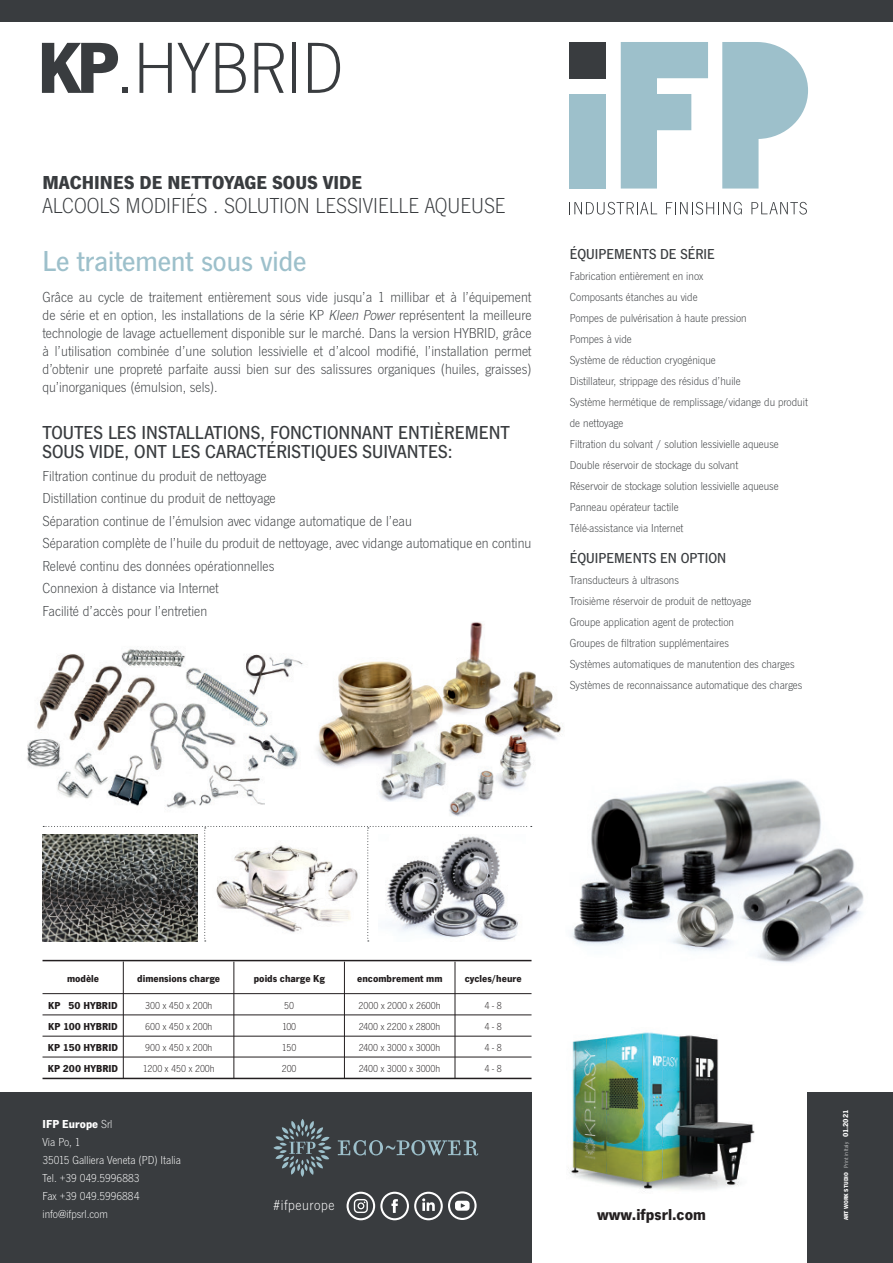
<style>
.page{position:relative;width:893px;height:1263px;background:#fff}
.page>*{position:absolute;margin:0;border:0;box-sizing:border-box;transform-origin:0 0}
.t1{font:75px "News Got T Ligh";color:#393c3f}
.t2{font:500 30px "News Got T";color:#9dc0cb}
.t3{font:22.5px "News Got T Ligh";color:#393c3f}
.t4{font:500 19.5px/19.5px "News Got T";color:#393c3f}
.t5{font:700 19.5px "News Got T";color:#393c3f}
.t6{font:700 16.5px "News Got T";color:#231f20}
.t7{font:15px/22.5px "News Got T Ligh";color:#393c3f;text-align:justify}
.t8{font:500 15px "News Got T";color:#393c3f}
.t9{font:15px "News Got T Ligh";letter-spacing:.04em;color:#fff}
.t10{font:12px/21px "News Got T Ligh";color:#393c3f}
.t11{font:12px/18px "News Got T Ligh";color:#fff}
.t12{font:700 12px "News Got T";color:#fff}
.t13{font:10.5px/21.1px "News Got T Ligh";color:#231f20}
.t14{font:700 10.5px/21.1px "News Got T";color:#231f20;text-align:justify}
.t15{font:700 6px "News Got T";color:#fff}
.s1{font-family:"News Got T";font-weight:700}
.s2{font-style:italic}
.s3{font-family:"News Got T Ligh";font-weight:400}
.s4{font-size:7.5px}
</style>
<div class="page">
<img style="left:317px;top:622px;width:246px;height:195px">
<img style="left:26px;top:649px;width:291px;height:160px">
<img style="left:553px;top:758px;width:311px;height:205px">
<svg style="left:43px;top:826px;width:489px;height:115px"></svg>
<img style="left:43px;top:834px;width:155px;height:108px">
<img style="left:212px;top:834px;width:147px;height:107px">
<div style="left:376px;top:834px;width:156px;height:108px;background:#fff"></div>
<img style="left:387px;top:836px;width:131px;height:104px">
<svg style="left:343px;top:1066px;width:1px;height:14px"></svg>
<div style="left:569px;top:94px;width:37px;height:95px;background:#9dc0cb"></div>
<svg style="left:722px;top:42px;width:86px;height:147px"></svg>
<div style="left:569px;top:42px;width:37px;height:36px;background:#393c3f"></div>
<svg style="left:621px;top:42px;width:87px;height:147px"></svg>
<svg style="left:569px;top:202px;width:88px;height:13px"></svg>
<svg style="left:666px;top:202px;width:76px;height:13px"></svg>
<svg style="left:751px;top:202px;width:56px;height:13px"></svg>
<div style="left:0;top:0;width:893px;height:21px;background:#393c3f"></div>
<div style="left:808px;top:1093px;width:85px;height:170px;background:#393c3f"></div>
<div style="left:0;top:1093px;width:531px;height:170px;background:#393c3f"></div>
<img style="left:569px;top:1032px;width:186px;height:158px">
<svg style="left:273px;top:1119px;width:58px;height:58px"></svg>
<svg style="left:338px;top:1140px;width:140px;height:15px"></svg>
<hr style="left:43px;top:960px;width:488px;height:1px;background:#231f20">
<hr style="left:43px;top:1078px;width:488px;height:1px;background:#231f20">
<hr style="left:43px;top:993px;width:488px;height:1px;background:#231f20">
<hr style="left:43px;top:1015px;width:488px;height:1px;background:#231f20">
<hr style="left:43px;top:1036px;width:488px;height:1px;background:#231f20">
<hr style="left:43px;top:1057px;width:488px;height:1px;background:#231f20">
<hr style="left:123px;top:961px;width:1px;height:117px;background:#231f20">
<hr style="left:234px;top:962px;width:1px;height:117px;background:#231f20">
<hr style="left:344px;top:962px;width:1px;height:117px;background:#231f20">
<hr style="left:455px;top:962px;width:1px;height:117px;background:#231f20">
<svg style="left:347px;top:1191px;width:130px;height:29px"></svg>
<h1 class="t1" style="left:37px;top:27px;width:308px"><span class="s1">KP</span> .HYBRID</h1>
<h3 class="t5" style="left:43px;top:171px;width:321px">MACHINES DE NETTOYAGE SOUS VIDE</h3>
<h3 class="t3" style="left:43px;top:194px;width:465px">ALCOOLS MODIFIÉS . SOLUTION LESSIVIELLE AQUEUSE</h3>
<h2 class="t2" style="left:43px;top:245px;width:265px">Le traitement sous vide</h2>
<p class="t7" style="left:43px;top:288px;width:491px;line-height:18px">Grâce au cycle de traitement entièrement sous vide jusqu’a 1 millibar et à l’équipement de série et en option, les installations de la série KP <span class="s2">Kleen Power</span> représentent la meilleure technologie de lavage actuellement disponible sur le marché. Dans la version HYBRID, grâce à l’utilisation combinée d’une solution lessivielle et d’alcool modifié, l’installation permet d’obtenir une propreté parfaite aussi bien sur des salissures organiques (huiles, graisses) qu’inorganiques (émulsion, sels).</p>
<h3 class="t4" style="left:43px;top:422px;width:469px">TOUTES LES INSTALLATIONS, FONCTIONNANT ENTIÈREMENT<br>SOUS VIDE, ONT LES CARACTÉRISTIQUES SUIVANTES:</h3>
<p class="t7" style="left:43px;top:464px;width:490px;text-align:left">Filtration continue du produit de nettoyage<br>Distillation continue du produit de nettoyage<br>Séparation continue de l’émulsion avec vidange automatique de l’eau<br>Séparation complète de l’huile du produit de nettoyage, avec vidange automatique en continu Relevé continu des données opérationnelles<br>Connexion à distance via Internet<br>Facilité d’accès pour l’entretien</p>
<p class="t8" style="left:570px;top:246px;width:147px">ÉQUIPEMENTS DE SÉRIE</p>
<p class="t10" style="left:570px;top:265px;width:240px">Fabrication entièrement en inox<br>Composants étanches au vide<br>Pompes de pulvérisation à haute pression<br>Pompes à vide<br>Système de réduction cryogénique<br>Distillateur, strippage des résidus d’huile<br>Système hermétique de remplissage/vidange du produit de nettoyage<br>Filtration du solvant / solution lessivielle aqueuse Double réservoir de stockage du solvant<br>Réservoir de stockage solution lessivielle aqueuse Panneau opérateur tactile<br>Télé-assistance via Internet</p>
<p class="t8" style="left:570px;top:549px;width:158px">ÉQUIPEMENTS EN OPTION</p>
<p class="t10" style="left:570px;top:569px;width:234px">Transducteurs à ultrasons<br>Troisième réservoir de produit de nettoyage<br>Groupe application agent de protection<br>Groupes de filtration supplémentaires<br>Systèmes automatiques de manutention des charges Systèmes de reconnaissance automatique des charges</p>
<p class="t14" style="left:67px;top:967px;width:34px">modèle</p>
<p class="t14" style="left:137px;top:968px;width:85px">dimensions charge</p>
<p class="t14" style="left:254px;top:968px;width:73px">poids charge Kg</p>
<p class="t14" style="left:357px;top:968px;width:87px">encombrement mm</p>
<p class="t14" style="left:465px;top:967px;width:59px">cycles/heure</p>
<p class="t14" style="left:48px;top:994px;width:72px">KP 50 HYBRID KP 100 HYBRID KP 150 HYBRID KP 200 HYBRID</p>
<p class="t13" style="left:282px;top:994px;width:16px">50<br>100<br>150<br>200</p>
<p class="t13" style="left:143px;top:994px;width:73px">300 x 450 x 200h<br>600 x 450 x 200h<br>900 x 450 x 200h<br>1200 x 450 x 200h</p>
<p class="t13" style="left:359px;top:994px;width:84px;text-align:justify">2000 x 2000 x 2600h 2400 x 2200 x 2800h 2400 x 3000 x 3000h 2400 x 3000 x 3000h</p>
<p class="t13" style="left:485px;top:994px;width:19px;text-align:justify">4 - 8<br>4 - 8<br>4 - 8<br>4 - 8</p>
<p class="t12" style="left:43px;top:1117px;width:72px">IFP Europe <span class="s3">Srl</span></p>
<p class="t11" style="left:43px;top:1132px;width:140px">Via Po, 1<br>35015 Galliera Veneta (PD) Italia<br>Tel. +39 049.5996883<br>Fax +39 049.5996884 info@ifpsrl.com</p>
<p class="t9" style="left:273px;top:1197px;width:63px">#ifpeurope</p>
<p class="t6" style="left:597px;top:1205px;width:110px">www.ifpsrl.com</p>
<p class="t15" style="left:843px;top:1220px;width:112px;rotate:-90deg">ART WORK STUDIO <span class="s3">Print in Italy</span> <span class="s4">01.2021</span></p>
</div>
